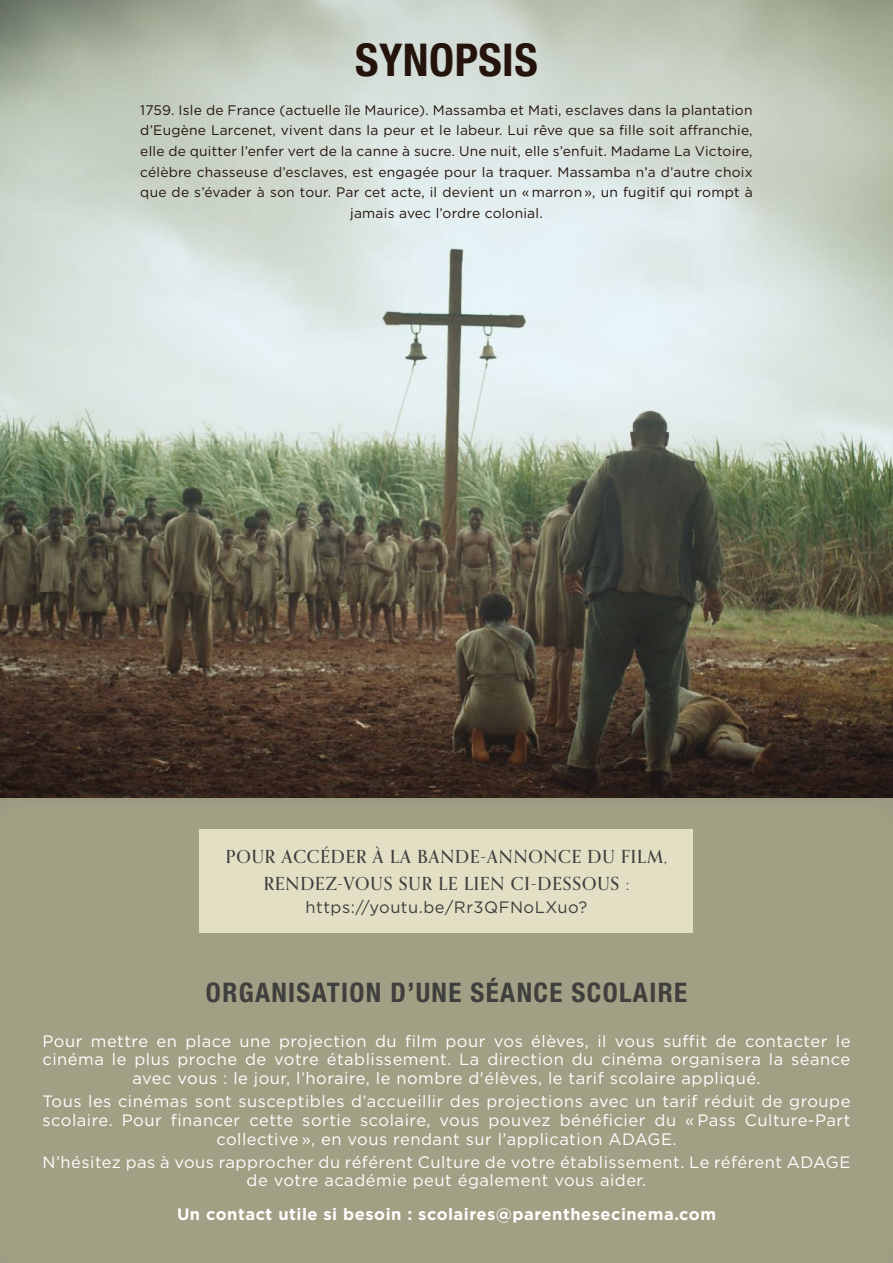
<style>
.page{position:relative;width:893px;height:1263px;background:#fff}
.page>*{position:absolute;margin:0;border:0;box-sizing:border-box;transform-origin:0 0}
.t1{font:700 condensed 45px "Helvetica Neue";letter-spacing:.01em;color:#24140c}
.t2{font:700 condensed 27px "Helvetica Neue LT Std";letter-spacing:.05em;color:#3f3f3d}
.t3{font:500 18px/27.6px "Orpheus Pro";letter-spacing:.05em;color:#3f3f3d;text-align:center}
.t4{font:16.5px/18.8px "Gotham";letter-spacing:.03em;color:#fff;text-align:center}
.t5{font:700 16.5px "Gotham";letter-spacing:.03em;color:#fff}
.t6{font:16.5px "Gotham";letter-spacing:.03em;color:#3f3f3d}
.t7{font:13.8px/20.7px "Gotham";letter-spacing:.015em;color:#24140c;text-align:center}
</style>
<div class="page">
<div style="left:0;top:776px;width:893px;height:487px;background:#a19f84"></div>
<div style="left:200px;top:829px;width:493px;height:104px;background:#e3dfc5"></div>
<img style="left:0;top:0;width:893px;height:797px">
<h1 class="t1" style="left:355px;top:22px;width:184px">SYNOPSIS</h1>
<p class="t7" style="left:140px;top:99px;width:614px">1759. Isle de France (actuelle île Maurice). Massamba et Mati, esclaves dans la plantation d’Eugène Larcenet, vivent dans la peur et le labeur. Lui rêve que sa fille soit affranchie, elle de quitter l’enfer vert de la canne à sucre. Une nuit, elle s’enfuit. Madame La Victoire, célèbre chasseuse d’esclaves, est engagée pour la traquer. Massamba n’a d’autre choix que de s’évader à son tour. Par cet acte, il devient un « marron », un fugitif qui rompt à jamais avec l’ordre colonial.</p>
<p class="t3" style="left:226px;top:842px;width:443px">POUR ACCÉDER À LA BANDE-ANNONCE DU FILM,<br>RENDEZ-VOUS SUR LE LIEN CI-DESSOUS :</p>
<p class="t6" style="left:306px;top:897px;width:283px">https://youtu.be/Rr3QFNoLXuo?</p>
<h2 class="t2" style="left:206px;top:976px;width:483px">ORGANISATION D’UNE SÉANCE SCOLAIRE</h2>
<p class="t4" style="left:43px;top:1031px;width:809px">Pour mettre en place une projection du film pour vos élèves, il vous suffit de contacter le cinéma le plus proche de votre établissement. La direction du cinéma organisera la séance avec vous : le jour, l’horaire, le nombre d'élèves, le tarif scolaire appliqué.</p>
<p class="t4" style="left:43px;top:1091px;width:809px">Tous les cinémas sont susceptibles d’accueillir des projections avec un tarif réduit de groupe scolaire. Pour financer cette sortie scolaire, vous pouvez bénéficier du « Pass Culture-Part collective », en vous rendant sur l’application ADAGE.</p>
<p class="t4" style="left:43px;top:1152px;width:809px">N’hésitez pas à vous rapprocher du référent Culture de votre établissement. Le référent ADAGE de votre académie peut également vous aider.</p>
<p class="t5" style="left:177px;top:1204px;width:540px">Un contact utile si besoin : scolaires@parenthesecinema.com</p>
</div>
